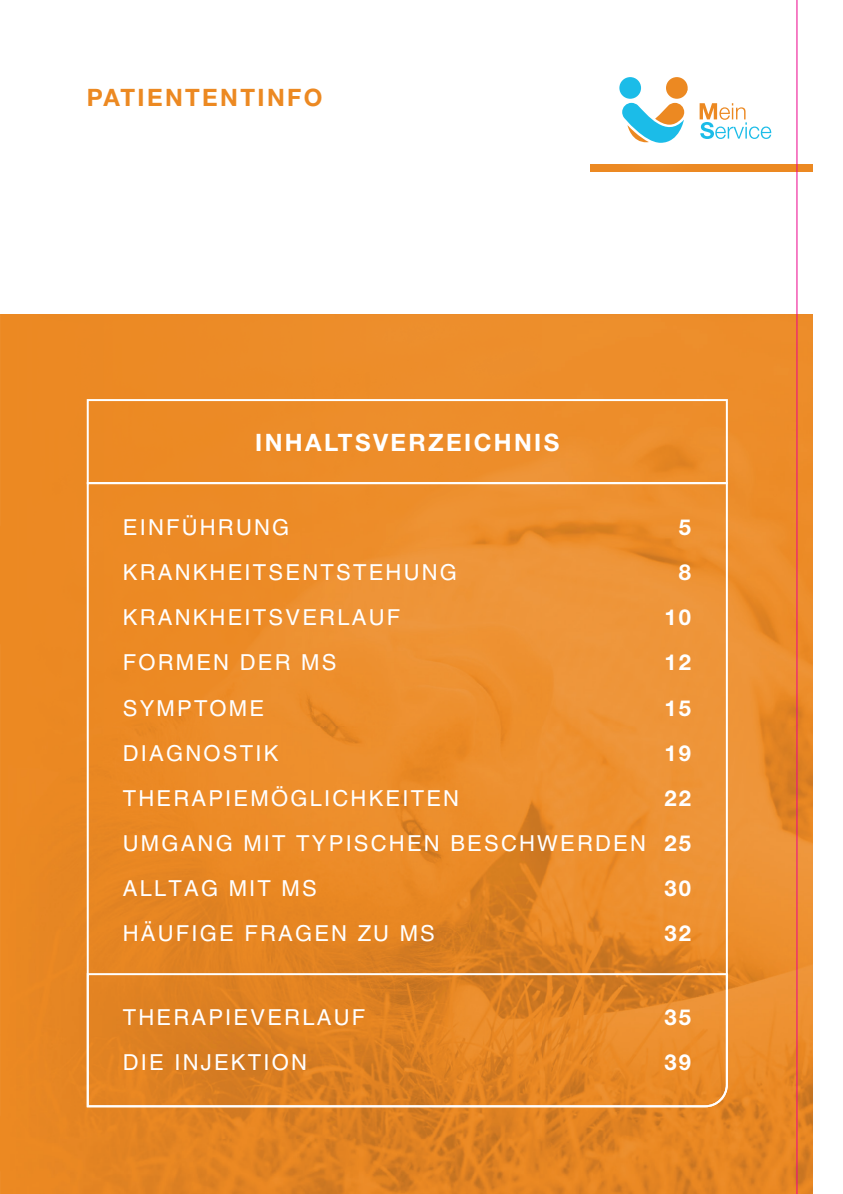
<style>
.page{position:relative;width:843px;height:1194px;background:#fff}
.page>*{position:absolute;margin:0;border:0;box-sizing:border-box;transform-origin:0 0}
.t1{font:700 24px "Helvetica Neue";letter-spacing:.1em;color:#fff}
.t2{font:700 24px "Helvetica Neue";letter-spacing:.1em;color:#ec8922}
.t3{font:22px/45px "Helvetica Neue";letter-spacing:.1em;color:#fff;text-align:justify}
.t4{font:700 22px "Helvetica Neue";letter-spacing:.1em;color:#fff}
.s1{font-weight:700}
</style>
<div class="page">
<img style="left:0;top:314px;width:2px;height:719px">
<img style="left:2px;top:314px;width:810px;height:880px">
<svg style="left:86px;top:481px;width:642px;height:491px;background:#ea8c2c"></svg>
<svg style="left:86px;top:972px;width:642px;height:136px;background:#e0872c"></svg>
<div style="left:590px;top:165px;width:222px;height:7px;background:#ec8922"></div>
<img style="left:590px;top:77px;width:130px;height:88px">
<svg style="left:622px;top:103px;width:62px;height:40px"></svg>
<div style="left:666px;top:77px;width:21px;height:22px;background:#ec8922;border-radius:50%"></div>
<div style="left:619px;top:77px;width:22px;height:22px;background:#1bbce8;border-radius:50%"></div>
<img style="left:685px;top:89px;width:87px;height:64px">
<svg style="left:685px;top:89px;width:2px;height:6px"></svg>
<svg style="left:699px;top:103px;width:72px;height:36px"></svg>
<div style="left:87px;top:399px;width:640px;height:85px;border:2px solid #fff"></div>
<hr style="left:796px;top:0;width:1px;height:1194px;background:#ed028c">
<div style="left:0;top:1033px;width:142px;height:161px;background:#e78622"></div>
<p class="t2" style="left:87px;top:83px;width:237px">PATIENTENTINFO</p>
<p class="t1" style="left:255px;top:428px;width:305px">INHALTSVERZEICHNIS</p>
<p class="t3" style="left:123px;top:505px;width:168px">EINFÜHRUNG</p>
<p class="t4" style="left:678px;top:514px;width:14px">5</p>
<p class="t3" style="left:123px;top:550px;width:335px">KRANKHEITSENTSTEHUNG</p>
<p class="t4" style="left:678px;top:559px;width:14px">8</p>
<p class="t3" style="left:123px;top:595px;width:279px">KRANKHEITSVERLAUF</p>
<p class="t4" style="left:664px;top:604px;width:28px">10</p>
<p class="t3" style="left:123px;top:640px;width:215px">FORMEN DER MS</p>
<p class="t4" style="left:664px;top:649px;width:28px">12</p>
<p class="t3" style="left:123px;top:685px;width:143px">SYMPTOME</p>
<p class="t4" style="left:664px;top:694px;width:28px">15</p>
<p class="t3" style="left:123px;top:730px;width:157px">DIAGNOSTIK</p>
<p class="t4" style="left:664px;top:739px;width:28px">19</p>
<p class="t3" style="left:123px;top:775px;width:338px">THERAPIEMÖGLICHKEITEN</p>
<p class="t3" style="left:123px;top:775px;width:569px;text-indent:541px"><span class="s1">22<br></span>UMGANG MIT TYPISCHEN BESCHWERDEN <span class="s1">25<br></span>ALLTAG MIT MS</p>
<p class="t4" style="left:664px;top:874px;width:28px">30</p>
<p class="t3" style="left:123px;top:910px;width:313px">HÄUFIGE FRAGEN ZU MS</p>
<p class="t4" style="left:664px;top:919px;width:28px">32</p>
<p class="t3" style="left:123px;top:995px;width:244px">THERAPIEVERLAUF</p>
<p class="t4" style="left:664px;top:1004px;width:28px">35</p>
<p class="t3" style="left:123px;top:1040px;width:186px">DIE INJEKTION</p>
<p class="t4" style="left:664px;top:1049px;width:28px">39</p>
</div>
